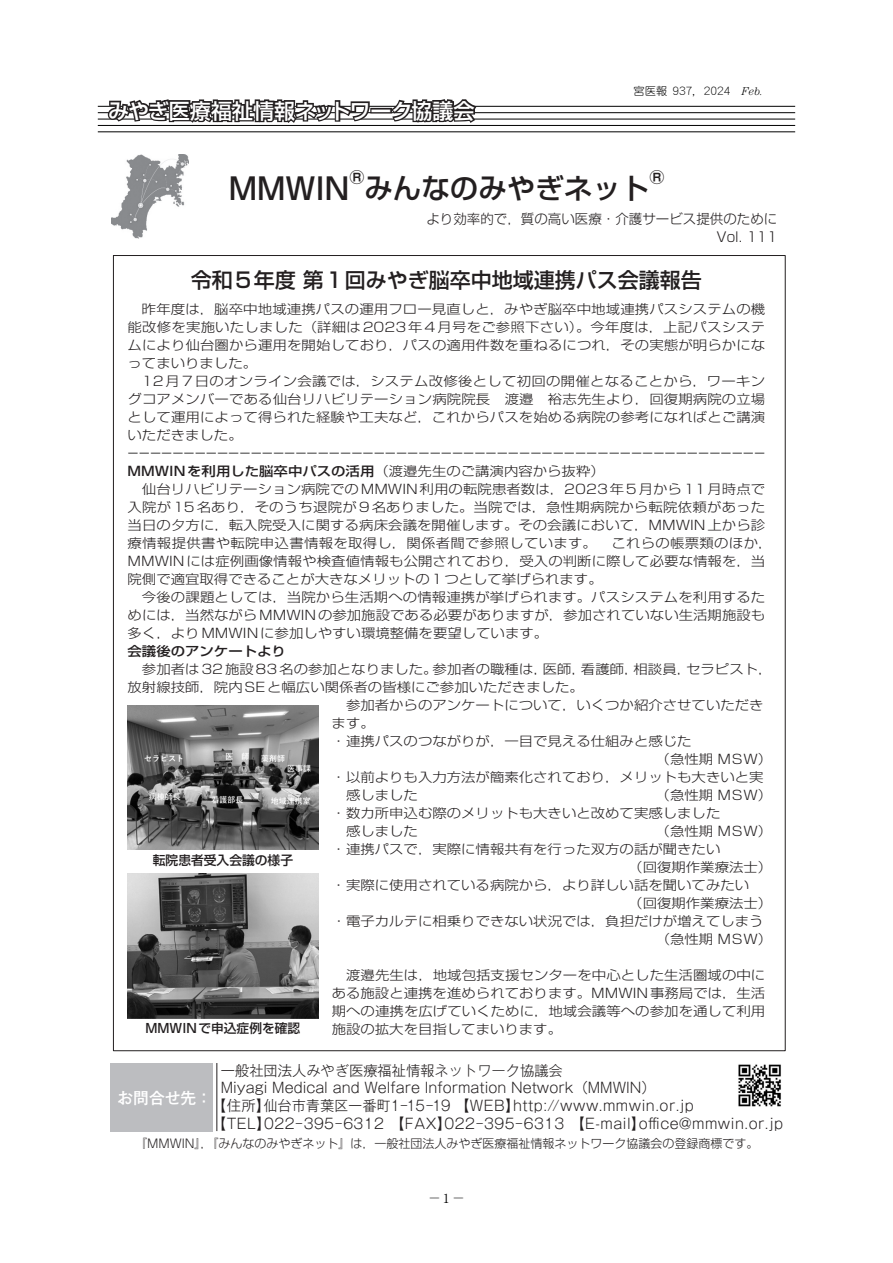
<style>
.page{position:relative;width:893px;height:1263px;background:#fff}
.page>*{position:absolute;margin:0;border:0;box-sizing:border-box;transform-origin:0 0}
.t1{font:28.5px "Shin Go Pr 6 N Medium 90 pv RKSJ H";color:#231f20}
.t2{font:21px "Shin Go Pr 6 N Medium 90 pv RKSJ H";color:#231f20}
.t3{font:15.75px "Gothic MB101 Pr 6 N Medium 90 pv RKSJ H";color:#fff}
.t4{font:14.25px "Gothic MB101 Pr 6 N Light 90 pv RKSJ H";letter-spacing:.035em;color:#231f20}
.t5{font:14.25px "Gothic MB101 Pr 6 N Light 90 pv RKSJ H";color:#231f20}
.t6{font:13.5px "Shin Go Pr 6 N Light 90 pv RKSJ H";color:#231f20}
.t7{font:300 13.5px "Ryumin";color:#000}
.t8{font:12.9px/18px "Shin Go Pr 6 N Light 90 pv RKSJ H";color:#231f20;text-align:justify;scale:1.11 1}
.t9{font:12.9px "Shin Go Pr 6 N Medium 90 pv RKSJ H";color:#231f20;scale:1.11 1}
.t10{font:12.75px "Shin Go Pr 6 N Medium 90 pv RKSJ H";color:#231f20}
.t11{font:12px "Shin Go Pr 6 N Light 90 pv RKSJ H";color:#231f20}
.t12{font:300 11.25px "DFP Maru Gothic CID";color:#000}
.t13{font:10.05px "Hira Kaku Pro N W3 90 pv RKSJ H";color:#030303;scale:1.11 1}
.s1{font-family:"Century";font-style:italic}
.s2{font-size:30px}
.s3{font-family:"Shin Go Pr 6 N Light 90 pv RKSJ H"}
.s4{font-family:"Century"}
</style>
<div class="page">
<hr style="left:98px;top:106px;width:697px;height:1px;background:#000">
<hr style="left:98px;top:112px;width:697px;height:1px;background:#000">
<hr style="left:98px;top:119px;width:697px;height:1px;background:#000">
<hr style="left:98px;top:125px;width:697px;height:1px;background:#000">
<hr style="left:98px;top:132px;width:697px;height:1px;background:#000">
<div style="left:111px;top:1063px;width:102px;height:68px;background:#bcbdc0"></div>
<hr style="left:217px;top:1063px;width:1px;height:68px;background:#231f20">
<img style="left:111px;top:154px;width:78px;height:84px">
<img style="left:738px;top:1064px;width:43px;height:43px">
<img style="left:127px;top:705px;width:192px;height:145px">
<img style="left:127px;top:873px;width:192px;height:145px">
<h2 class="t2" style="left:108px;top:94px;width:368px">みやぎ医療福祉情報ネットワーク協議会</h2>
<p class="t12" style="left:633px;top:85px;width:131px">宮医報 937，2024 <span class="s1">Feb.</span></p>
<h1 class="t1" style="left:229px;top:165px;width:452px"><span class="s2">MMWIN®</span>みんなのみやぎネット<span class="s2">®</span></h1>
<p class="t6" style="left:426px;top:208px;width:352px">より効率的で，質の高い医療・介護サービス提供のために</p>
<p class="t6" style="left:716px;top:226px;width:62px">Vol. 111</p>
<h2 class="t2" style="left:191px;top:263px;width:512px">令和５年度 第１回みやぎ脳卒中地域連携パス会議報告</h2>
<p class="t8" style="left:128px;top:299px;width:576px;text-indent:14px">昨年度は，脳卒中地域連携パスの運用フロー見直しと，みやぎ脳卒中地域連携パスシステムの機能改修を実施いたしました（詳細は2023年４月号をご参照下さい）。今年度は，上記パスシステムにより仙台圏から運用を開始しており，パスの適用件数を重ねるにつれ，その実態が明らかになってまいりました。</p>
<p class="t8" style="left:128px;top:371px;width:576px;text-indent:14px">12月７日のオンライン会議では，システム改修後として初回の開催となることから，ワーキングコアメンバーである仙台リハビリテーション病院院長 渡邉 裕志先生より，回復期病院の立場として運用によって得られた経験や工夫など，これからパスを始める病院の参考になればとご講演いただきました。</p>
<p class="t13" style="left:128px;top:444px;width:576px">ーーーーーーーーーーーーーーーーーーーーーーーーーーーーーーーーーーーーーーーーーーーーーーーーーーーーーーーーー</p>
<p class="t9" style="left:128px;top:460px;width:431px">MMWINを利用した脳卒中パスの活用<span class="s3">（渡邉先生のご講演内容から抜粋）</span></p>
<p class="t8" style="left:128px;top:479px;width:582px;text-align:left;text-indent:14px">仙台リハビリテーション病院でのMMWIN利用の転院患者数は，2023年５月から11月時点で入院が15名あり，そのうち退院が９名ありました。当院では，急性期病院から転院依頼があった当日の夕方に，転入院受入に関する病床会議を開催します。その会議において，MMWIN上から診療情報提供書や転院申込書情報を取得し，関係者間で参照しています。 これらの帳票類のほか，MMWINには症例画像情報や検査値情報も公開されており，受入の判断に際して必要な情報を，当院側で適宜取得できることが大きなメリットの１つとして挙げられます。</p>
<p class="t8" style="left:128px;top:587px;width:576px;text-indent:14px">今後の課題としては，当院から生活期への情報連携が挙げられます。パスシステムを利用するためには，当然ながらMMWINの参加施設である必要がありますが，参加されていない生活期施設も多く，よりMMWINに参加しやすい環境整備を要望しています。</p>
<p class="t9" style="left:128px;top:640px;width:144px">会議後のアンケートより</p>
<p class="t8" style="left:142px;top:659px;width:570px">参加者は32施設83名の参加となりました。参加者の職種は，医師，看護師，相談員，セラピスト，</p>
<p class="t8" style="left:128px;top:677px;width:413px">放射線技師，院内SEと幅広い関係者の皆様にご参加いただきました。</p>
<p class="t8" style="left:346px;top:695px;width:378px">参加者からのアンケートについて，いくつか紹介させていただき</p>
<p class="t8" style="left:332px;top:713px;width:40px">ます。</p>
<p class="t8" style="left:332px;top:731px;width:326px">・連携パスのつながりが，一目で見える仕組みと感じた</p>
<p class="t8" style="left:656px;top:749px;width:107px">（急性期 MSW）</p>
<p class="t8" style="left:332px;top:767px;width:391px">・以前よりも入力方法が簡素化されており，メリットも大きいと実</p>
<p class="t8" style="left:332px;top:785px;width:79px">　感しました</p>
<p class="t8" style="left:332px;top:785px;width:398px;text-align:left;text-indent:324px">（急性期 MSW）・数カ所申込む際のメリットも大きいと改めて実感しました<br>　感しました</p>
<p class="t8" style="left:656px;top:821px;width:107px">（急性期 MSW）</p>
<p class="t8" style="left:332px;top:839px;width:352px">・連携パスで，実際に情報共有を行った双方の話が聞きたい</p>
<p class="t8" style="left:628px;top:857px;width:131px">（回復期作業療法士）</p>
<p class="t8" style="left:332px;top:875px;width:378px">・実際に使用されている病院から，より詳しい話を聞いてみたい</p>
<p class="t8" style="left:628px;top:893px;width:131px">（回復期作業療法士）</p>
<p class="t8" style="left:332px;top:911px;width:391px">・電子カルテに相乗りできない状況では，負担だけが増えてしまう</p>
<p class="t8" style="left:656px;top:929px;width:107px">（急性期 MSW）</p>
<p class="t8" style="left:332px;top:965px;width:392px;text-indent:14px">渡邉先生は，地域包括支援センターを中心とした生活圏域の中にある施設と連携を進められております。MMWIN事務局では，生活期への連携を広げていくために，地域会議等への参加を通して利用施設の拡大を目指してまいります。</p>
<p class="t10" style="left:153px;top:850px;width:142px">転院患者受入会議の様子</p>
<p class="t10" style="left:146px;top:1018px;width:156px">MMWINで申込症例を確認</p>
<p class="t5" style="left:221px;top:1059px;width:343px">一般社団法人みやぎ医療福祉情報ネットワーク協議会</p>
<p class="t5" style="left:221px;top:1076px;width:436px">Miyagi Medical and Welfare Information Network（MMWIN）</p>
<p class="t4" style="left:212px;top:1094px;width:483px">【住所】仙台市青葉区一番町１－15－19 【WEB】http://www.mmwin.or.jp</p>
<p class="t4" style="left:212px;top:1112px;width:573px">【TEL】022－395－6312 【FAX】022－395－6313 【E-mail】office@mmwin.or.jp</p>
<p class="t3" style="left:118px;top:1084px;width:96px">お問合せ先：</p>
<p class="t11" style="left:135px;top:1133px;width:625px">『MMWIN』，『みんなのみやぎネット』は，一般社団法人みやぎ医療福祉情報ネットワーク協議会の登録商標です。</p>
<p class="t7" style="left:428px;top:1191px;width:39px">−<span class="s4">1</span>−</p>
</div>
